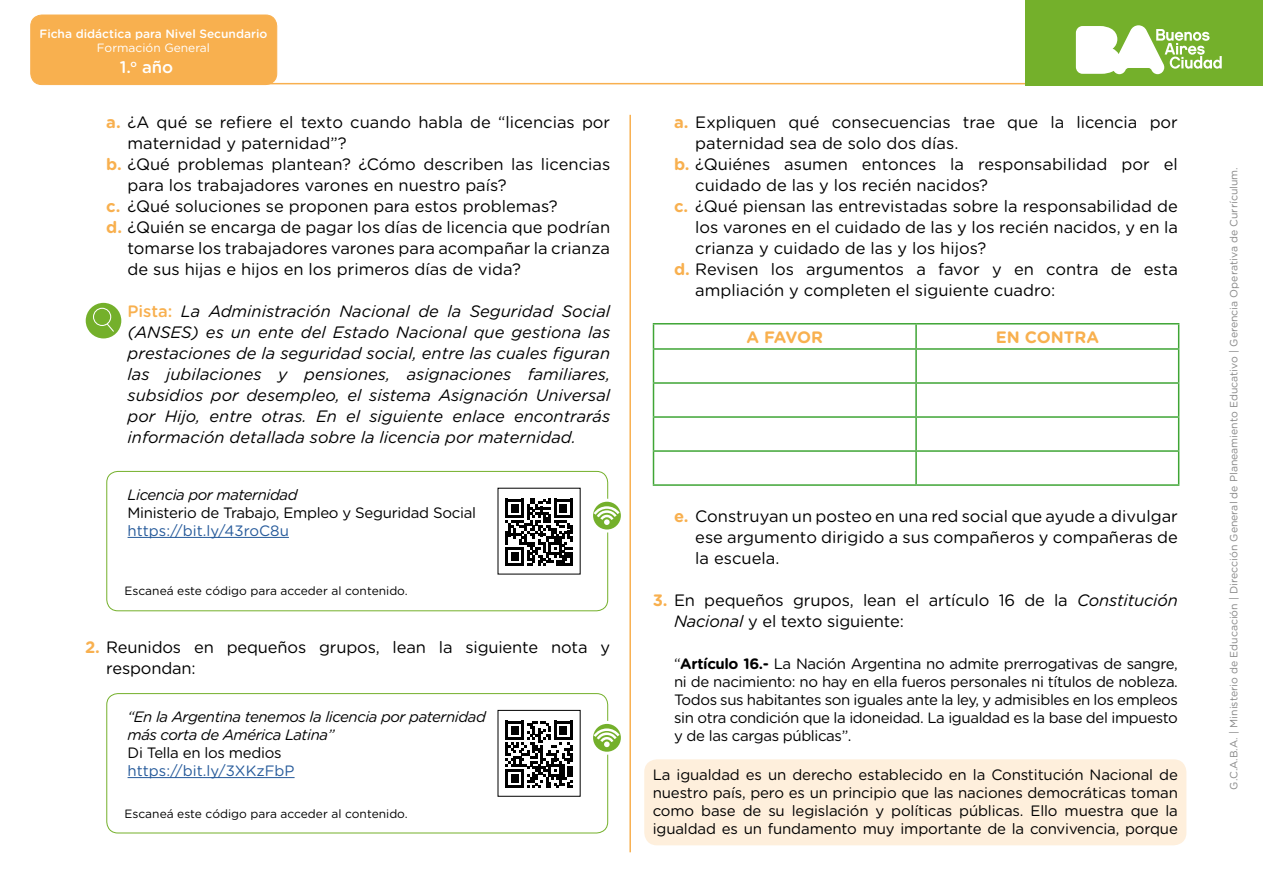
<style>
.page{position:relative;width:1263px;height:893px;background:#fff}
.page>*{position:absolute;margin:0;border:0;box-sizing:border-box;transform-origin:0 0}
.t1{font:500 16.8px "Gotham Rounded";color:#fff}
.t2{font:16.5px/21px "Gotham Rounded";color:#000}
.t3{font:italic 16.5px/21px "Gotham Rounded";color:#000;text-align:justify}
.t4{font:700 16.5px "Gotham Rounded";color:#f8b04f}
.t5{font:15px/18px "Gotham Rounded";letter-spacing:-.02em;color:#000;text-align:justify}
.t6{font:italic 15px/18px "Gotham Rounded";letter-spacing:-.03em;color:#000}
.t7{font:15px "Gotham Rounded";color:#275b9b}
.t8{font:12px "Gotham Rounded";color:#000}
.t9{font:500 12px "Gotham Rounded";color:#fff}
.t10{font:12px "Gotham Rounded";color:#fff}
.t11{font:10.5px "Gotham Rounded";color:#878787}
.s1{font-weight:700;color:#f8b04f}
.s2{font-weight:500;font-style:normal;color:#f8b04f}
.s3{font-style:italic}
.s4{font-weight:700}
</style>
<div class="page">
<hr style="left:84px;top:83px;width:1179px;height:1px;background:#f8b04f">
<div style="left:1025px;top:0;width:238px;height:85px;background:#74b02b"></div>
<svg style="left:1076px;top:25px;width:146px;height:49px"></svg>
<div style="left:31px;top:15px;width:246px;height:70px;background:#f8b04f;border-radius:11px"></div>
<div style="left:30px;top:15px;width:247px;height:70px;border:1px solid #f8b04f;border-radius:11px"></div>
<hr style="left:629px;top:115px;width:2px;height:737px;background:#f8b04f">
<div style="left:644px;top:759px;width:542px;height:86px;background:#feefdc;border-radius:13px"></div>
<hr style="left:653px;top:323px;width:263px;height:2px;background:#3fa535">
<svg style="left:653px;top:325px;width:1px;height:23px"></svg>
<hr style="left:916px;top:323px;width:263px;height:2px;background:#3fa535">
<svg style="left:1178px;top:325px;width:1px;height:23px"></svg>
<hr style="left:653px;top:348px;width:263px;height:2px;background:#3fa535">
<hr style="left:653px;top:350px;width:1px;height:32px;background:#3fa535">
<hr style="left:916px;top:348px;width:263px;height:2px;background:#3fa535">
<hr style="left:1178px;top:350px;width:1px;height:32px;background:#3fa535">
<hr style="left:653px;top:382px;width:263px;height:2px;background:#3fa535">
<hr style="left:653px;top:384px;width:1px;height:32px;background:#3fa535">
<hr style="left:916px;top:382px;width:263px;height:2px;background:#3fa535">
<hr style="left:1178px;top:384px;width:1px;height:32px;background:#3fa535">
<hr style="left:653px;top:416px;width:263px;height:2px;background:#3fa535">
<hr style="left:653px;top:418px;width:1px;height:32px;background:#3fa535">
<hr style="left:916px;top:416px;width:263px;height:2px;background:#3fa535">
<hr style="left:1178px;top:418px;width:1px;height:32px;background:#3fa535">
<hr style="left:653px;top:450px;width:263px;height:2px;background:#3fa535">
<hr style="left:653px;top:452px;width:1px;height:32px;background:#3fa535">
<hr style="left:916px;top:450px;width:263px;height:2px;background:#3fa535">
<hr style="left:1178px;top:452px;width:1px;height:32px;background:#3fa535">
<hr style="left:653px;top:484px;width:263px;height:2px;background:#3fa535">
<hr style="left:916px;top:484px;width:263px;height:2px;background:#3fa535">
<hr style="left:915px;top:325px;width:2px;height:23px;background:#3fa535">
<hr style="left:915px;top:350px;width:2px;height:32px;background:#3fa535">
<hr style="left:915px;top:384px;width:2px;height:32px;background:#3fa535">
<hr style="left:915px;top:418px;width:2px;height:32px;background:#3fa535">
<hr style="left:915px;top:452px;width:2px;height:32px;background:#3fa535">
<svg style="left:84px;top:301px;width:39px;height:39px"></svg>
<div style="left:83px;top:300px;width:41px;height:41px;border:3px solid #fff;border-radius:50%"></div>
<svg style="left:93px;top:308px;width:21px;height:24px"></svg>
<div style="left:106px;top:471px;width:502px;height:140px;border:1px solid #74b02b;border-radius:11px"></div>
<svg style="left:505px;top:499px;width:68px;height:67px"></svg>
<hr style="left:128px;top:537px;width:161px;height:1px;background:#275b9b">
<svg style="left:592px;top:500px;width:30px;height:31px"></svg>
<div style="left:590px;top:499px;width:34px;height:33px;border:3px solid #fff;border-radius:50%"></div>
<svg style="left:594px;top:506px;width:26px;height:19px"></svg>
<div style="left:106px;top:693px;width:502px;height:140px;border:1px solid #74b02b;border-radius:11px"></div>
<svg style="left:505px;top:721px;width:68px;height:67px"></svg>
<hr style="left:128px;top:777px;width:167px;height:1px;background:#275b9b">
<svg style="left:592px;top:722px;width:30px;height:31px"></svg>
<div style="left:590px;top:721px;width:34px;height:34px;border:3px solid #fff;border-radius:50%"></div>
<svg style="left:594px;top:728px;width:26px;height:19px"></svg>
<p class="t9" style="left:39px;top:25px;width:229px">Ficha didáctica para Nivel Secundario</p>
<p class="t10" style="left:97px;top:40px;width:115px">Formación General</p>
<p class="t1" style="left:120px;top:55px;width:55px">1.<sup>o</sup> año</p>
<p class="t2" style="left:106px;top:111px;width:505px"><span class="s1">a.</span> ¿A qué se refiere el texto cuando habla de “licencias por</p>
<p class="t2" style="left:128px;top:132px;width:221px">maternidad y paternidad”?</p>
<p class="t2" style="left:106px;top:153px;width:505px"><span class="s1">b.</span> ¿Qué problemas plantean? ¿Cómo describen las licencias</p>
<p class="t2" style="left:128px;top:174px;width:381px">para los trabajadores varones en nuestro país?</p>
<p class="t2" style="left:106px;top:195px;width:453px"><span class="s1">c.</span> ¿Qué soluciones se proponen para estos problemas?</p>
<p class="t2" style="left:106px;top:216px;width:505px"><span class="s1">d.</span> ¿Quién se encarga de pagar los días de licencia que podrían</p>
<p class="t2" style="left:128px;top:237px;width:484px">tomarse los trabajadores varones para acompañar la crianza</p>
<p class="t2" style="left:128px;top:258px;width:395px">de sus hijas e hijos en los primeros días de vida?</p>
<p class="t3" style="left:128px;top:300px;width:484px"><span class="s2">Pista:</span> La Administración Nacional de la Seguridad Social (ANSES) es un ente del Estado Nacional que gestiona las prestaciones de la seguridad social, entre las cuales figuran las jubilaciones y pensiones, asignaciones familiares, subsidios por desempleo, el sistema Asignación Universal por Hijo, entre otras. En el siguiente enlace encontrarás información detallada sobre la licencia por maternidad.</p>
<p class="t6" style="left:128px;top:485px;width:172px">Licencia por maternidad</p>
<p class="t5" style="left:128px;top:503px;width:350px">Ministerio de Trabajo, Empleo y Seguridad Social</p>
<p class="t7" style="left:128px;top:520px;width:163px">https://bit.ly/43roC8u</p>
<p class="t8" style="left:124px;top:583px;width:285px">Escaneá este código para acceder al contenido.</p>
<p class="t2" style="left:106px;top:636px;width:505px;text-indent:-21px"><span class="s1">2.</span> Reunidos en pequeños grupos, lean la siguiente nota y respondan:</p>
<p class="t6" style="left:128px;top:707px;width:360px">“En la Argentina tenemos la licencia por paternidad más corta de América Latina”</p>
<p class="t5" style="left:128px;top:743px;width:156px">Di Tella en los medios</p>
<p class="t7" style="left:128px;top:760px;width:169px">https://bit.ly/3XKzFbP</p>
<p class="t8" style="left:124px;top:805px;width:285px">Escaneá este código para acceder al contenido.</p>
<p class="t2" style="left:674px;top:111px;width:505px"><span class="s1">a.</span> Expliquen qué consecuencias trae que la licencia por</p>
<p class="t2" style="left:695px;top:132px;width:265px">paternidad sea de solo dos días.</p>
<p class="t2" style="left:674px;top:153px;width:505px"><span class="s1">b.</span> ¿Quiénes asumen entonces la responsabilidad por el</p>
<p class="t2" style="left:695px;top:174px;width:294px">cuidado de las y los recién nacidos?</p>
<p class="t2" style="left:674px;top:195px;width:505px"><span class="s1">c.</span> ¿Qué piensan las entrevistadas sobre la responsabilidad de</p>
<p class="t2" style="left:695px;top:216px;width:484px">los varones en el cuidado de las y los recién nacidos, y en la</p>
<p class="t2" style="left:695px;top:237px;width:293px">crianza y cuidado de las y los hijos?</p>
<p class="t2" style="left:674px;top:258px;width:505px"><span class="s1">d.</span> Revisen los argumentos a favor y en contra de esta</p>
<p class="t2" style="left:695px;top:279px;width:361px">ampliación y completen el siguiente cuadro:</p>
<p class="t4" style="left:747px;top:325px;width:78px">A FAVOR</p>
<p class="t4" style="left:996px;top:325px;width:105px">EN CONTRA</p>
<p class="t2" style="left:695px;top:505px;width:484px;text-align:justify;text-indent:-21px"><span class="s1">e.</span> Construyan un posteo en una red social que ayude a divulgar ese argumento dirigido a sus compañeros y compañeras de la escuela.</p>
<p class="t2" style="left:674px;top:589px;width:505px;text-indent:-21px"><span class="s1">3.</span> En pequeños grupos, lean el artículo 16 de la <span class="s3">Constitución<br>Nacional</span> y el texto siguiente:</p>
<p class="t5" style="left:674px;top:654px;width:505px">“<span class="s4">Artículo 16.-</span> La Nación Argentina no admite prerrogativas de sangre, ni de nacimiento: no hay en ella fueros personales ni títulos de nobleza.<br>Todos sus habitantes son iguales ante la ley, y admisibles en los empleos sin otra condición que la idoneidad. La igualdad es la base del impuesto y de las cargas públicas”.</p>
<p class="t5" style="left:653px;top:765px;width:527px">La igualdad es un derecho establecido en la Constitución Nacional de nuestro país, pero es un principio que las naciones democráticas toman como base de su legislación y políticas públicas. Ello muestra que la igualdad es un fundamento muy importante de la convivencia, porque</p>
<p class="t11" style="left:1226px;top:790px;width:624px;rotate:-90deg">G.C.A.B.A. | Ministerio de Educación | Dirección General de Planeamiento Educativo | Gerencia Operativa de Currículum.</p>
</div>
